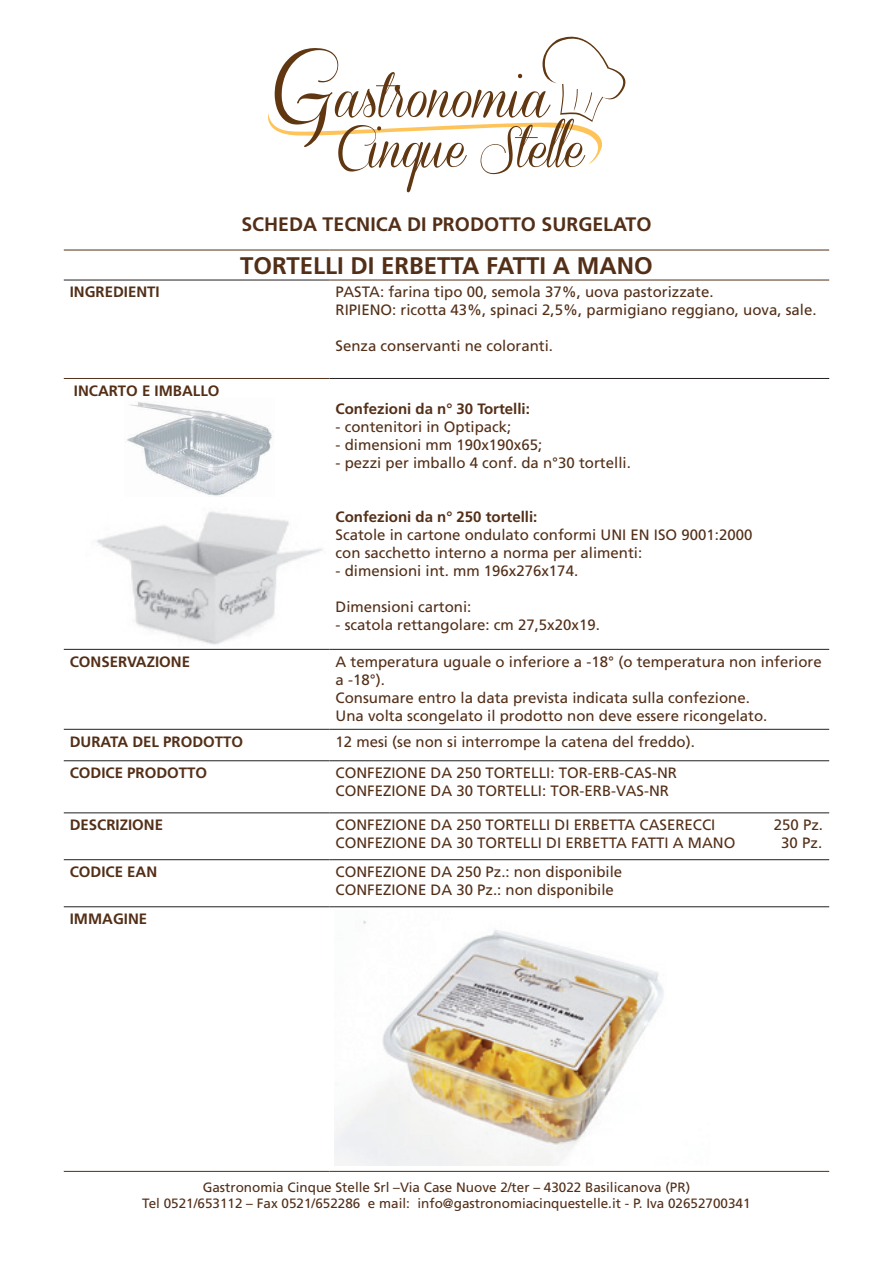
<style>
.page{position:relative;width:893px;height:1263px;background:#fff}
.page>*{position:absolute;margin:0;border:0;box-sizing:border-box;transform-origin:0 0}
.t1{font:700 24px "Frutiger";color:#532f18}
.t2{font:700 19.5px "Frutiger";color:#532f18}
.t3{font:15px/18px "Frutiger";color:#532f18}
.t4{font:700 15px "Frutiger";color:#532f18}
.t5{font:13.5px/16.2px "Frutiger";color:#532f18;text-align:center}
</style>
<div class="page">
<svg style="left:268px;top:36px;width:358px;height:156px"></svg>
<hr style="left:64px;top:280px;width:266px;height:1px;background:#231f20">
<hr style="left:330px;top:378px;width:499px;height:1px;background:#231f20">
<hr style="left:64px;top:649px;width:266px;height:1px;background:#231f20">
<hr style="left:330px;top:649px;width:499px;height:1px;background:#231f20">
<hr style="left:64px;top:729px;width:266px;height:1px;background:#231f20">
<hr style="left:330px;top:729px;width:499px;height:1px;background:#231f20">
<hr style="left:64px;top:760px;width:266px;height:1px;background:#231f20">
<hr style="left:330px;top:760px;width:499px;height:1px;background:#231f20">
<hr style="left:64px;top:813px;width:266px;height:1px;background:#231f20">
<hr style="left:330px;top:813px;width:499px;height:1px;background:#231f20">
<hr style="left:64px;top:859px;width:266px;height:1px;background:#231f20">
<hr style="left:330px;top:859px;width:499px;height:1px;background:#231f20">
<hr style="left:64px;top:906px;width:266px;height:1px;background:#231f20">
<hr style="left:330px;top:906px;width:499px;height:1px;background:#231f20">
<hr style="left:64px;top:250px;width:266px;height:1px;background:#532f18">
<hr style="left:330px;top:250px;width:499px;height:1px;background:#532f18">
<hr style="left:330px;top:280px;width:499px;height:1px;background:#532f18">
<hr style="left:330px;top:1171px;width:499px;height:1px;background:#532f18">
<hr style="left:64px;top:378px;width:266px;height:1px;background:#532f18">
<hr style="left:64px;top:1171px;width:266px;height:1px;background:#532f18">
<img style="left:334px;top:920px;width:330px;height:246px">
<img style="left:125px;top:402px;width:147px;height:94px">
<img style="left:97px;top:511px;width:226px;height:134px">
<h2 class="t2" style="left:241px;top:212px;width:412px">SCHEDA TECNICA DI PRODOTTO SURGELATO</h2>
<h1 class="t1" style="left:240px;top:252px;width:414px">TORTELLI DI ERBETTA FATTI A MANO</h1>
<p class="t4" style="left:70px;top:283px;width:92px">INGREDIENTI</p>
<p class="t3" style="left:336px;top:283px;width:482px">PASTA: farina tipo 00, semola 37%, uova pastorizzate.<br>RIPIENO: ricotta 43%, spinaci 2,5%, parmigiano reggiano, uova, sale.</p>
<p class="t3" style="left:336px;top:337px;width:219px">Senza conservanti ne coloranti.</p>
<p class="t4" style="left:74px;top:382px;width:147px">INCARTO E IMBALLO</p>
<p class="t4" style="left:336px;top:400px;width:196px">Confezioni da n° 30 Tortelli:</p>
<p class="t3" style="left:336px;top:418px;width:177px">- contenitori in Optipack;</p>
<p class="t3" style="left:336px;top:436px;width:208px">- dimensioni mm 190x190x65;</p>
<p class="t3" style="left:336px;top:454px;width:297px">- pezzi per imballo 4 conf. da n°30 tortelli.</p>
<p class="t4" style="left:336px;top:508px;width:203px">Confezioni da n° 250 tortelli:</p>
<p class="t3" style="left:336px;top:526px;width:418px">Scatole in cartone ondulato conformi UNI EN ISO 9001:2000 con sacchetto interno a norma per alimenti:</p>
<p class="t3" style="left:336px;top:562px;width:244px">- dimensioni int. mm 196x276x174.</p>
<p class="t3" style="left:336px;top:598px;width:137px">Dimensioni cartoni:</p>
<p class="t3" style="left:336px;top:616px;width:266px">- scatola rettangolare: cm 27,5x20x19.</p>
<p class="t4" style="left:70px;top:653px;width:122px">CONSERVAZIONE</p>
<p class="t3" style="left:336px;top:652px;width:488px">A temperatura uguale o inferiore a -18° (o temperatura non inferiore a -18°).<br>Consumare entro la data prevista indicata sulla confezione.<br>Una volta scongelato il prodotto non deve essere ricongelato.</p>
<p class="t4" style="left:70px;top:732px;width:175px">DURATA DEL PRODOTTO</p>
<p class="t3" style="left:336px;top:732px;width:361px">12 mesi (se non si interrompe la catena del freddo).</p>
<p class="t4" style="left:70px;top:764px;width:139px">CODICE PRODOTTO</p>
<p class="t3" style="left:336px;top:764px;width:343px">CONFEZIONE DA 250 TORTELLI: TOR-ERB-CAS-NR<br>CONFEZIONE DA 30 TORTELLI: TOR-ERB-VAS-NR</p>
<p class="t4" style="left:70px;top:816px;width:95px">DESCRIZIONE</p>
<p class="t3" style="left:336px;top:816px;width:381px">CONFEZIONE DA 250 TORTELLI DI ERBETTA CASERECCI</p>
<p class="t3" style="left:774px;top:816px;width:51px">250 Pz.</p>
<p class="t3" style="left:336px;top:834px;width:401px">CONFEZIONE DA 30 TORTELLI DI ERBETTA FATTI A MANO</p>
<p class="t3" style="left:781px;top:834px;width:42px">30 Pz.</p>
<p class="t4" style="left:70px;top:863px;width:89px">CODICE EAN</p>
<p class="t3" style="left:336px;top:863px;width:288px">CONFEZIONE DA 250 Pz.: non disponibile<br>CONFEZIONE DA 30 Pz.: non disponibile</p>
<p class="t4" style="left:70px;top:910px;width:79px">IMMAGINE</p>
<p class="t5" style="left:142px;top:1179px;width:610px">Gastronomia Cinque Stelle Srl –Via Case Nuove 2/ter – 43022 Basilicanova (PR)<br>Tel 0521/653112 – Fax 0521/652286 e mail: info@gastronomiacinquestelle.it - P. Iva 02652700341</p>
</div>
